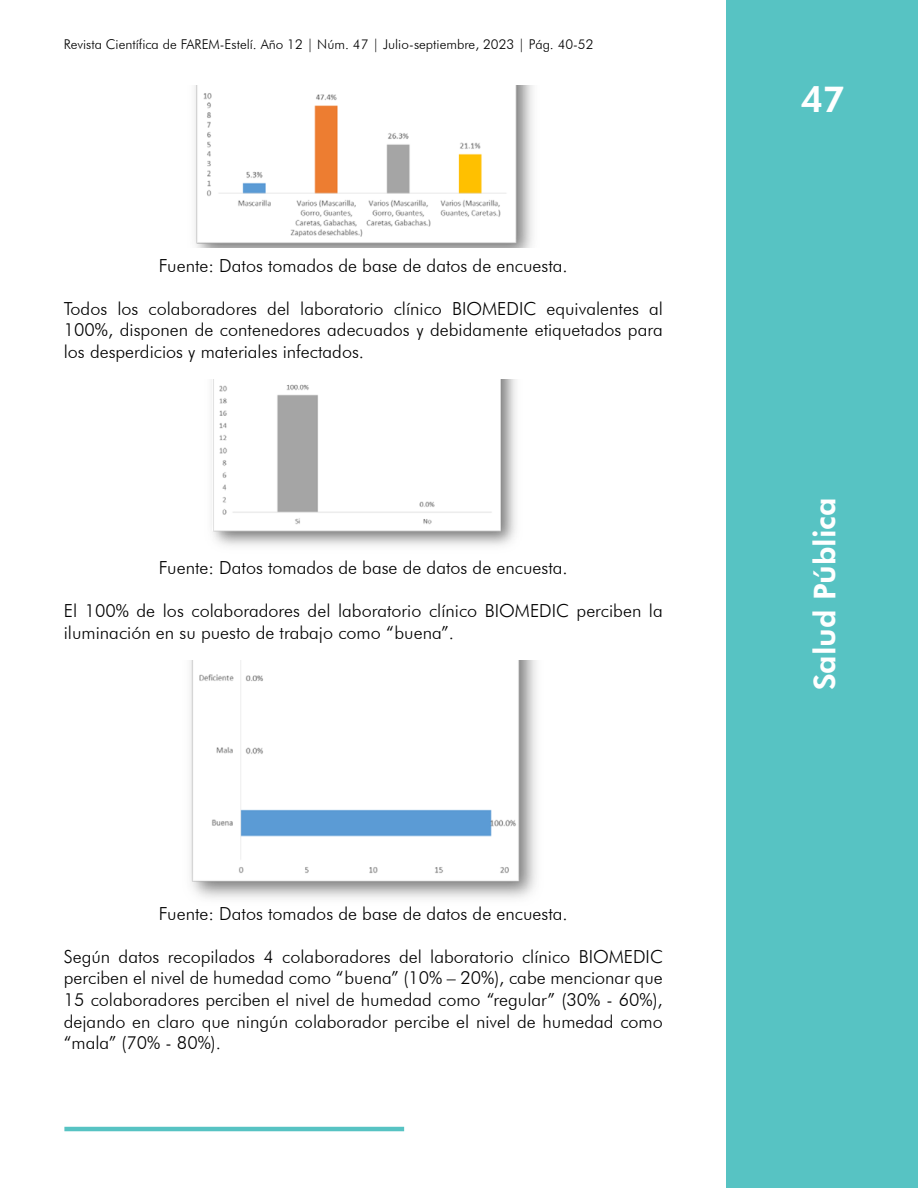
<style>
.page{position:relative;width:918px;height:1188px;background:#fff}
.page>*{position:absolute;margin:0;border:0;box-sizing:border-box;transform-origin:0 0}
.t1{font:800 36px "Futura BT";color:#fff}
.t2{font:800 30px "Futura BT";color:#fff}
.t3{font:300 18px/21.6px "Futura BT";color:#000;text-align:justify}
.t4{font:300 13.5px "Futura BT";color:#000}
</style>
<div class="page">
<div style="left:727px;top:0;width:191px;height:1188px;background:#57c3c3"></div>
<hr style="left:64px;top:1127px;width:340px;height:4px;background:#57c3c3">
<img style="left:195px;top:85px;width:338px;height:163px">
<img style="left:212px;top:380px;width:304px;height:166px">
<img style="left:190px;top:660px;width:347px;height:238px">
<p class="t4" style="left:64px;top:36px;width:531px">Revista Científica de FAREM-Estelí. Año 12 | Núm. 47 | Julio-septiembre, 2023 | Pág. 40-52</p>
<p class="t3" style="left:159px;top:254px;width:410px">Fuente: Datos tomados de base de datos de encuesta.</p>
<p class="t3" style="left:64px;top:297px;width:601px">Todos los colaboradores del laboratorio clínico BIOMEDIC equivalentes al 100%, disponen de contenedores adecuados y debidamente etiquetados para los desperdicios y materiales infectados.</p>
<p class="t3" style="left:159px;top:557px;width:410px">Fuente: Datos tomados de base de datos de encuesta.</p>
<p class="t3" style="left:64px;top:600px;width:601px">El 100% de los colaboradores del laboratorio clínico BIOMEDIC perciben la iluminación en su puesto de trabajo como “buena”.</p>
<p class="t3" style="left:159px;top:902px;width:410px">Fuente: Datos tomados de base de datos de encuesta.</p>
<p class="t3" style="left:64px;top:945px;width:601px">Según datos recopilados 4 colaboradores del laboratorio clínico BIOMEDIC perciben el nivel de humedad como “buena” (10% – 20%), cabe mencionar que 15 colaboradores perciben el nivel de humedad como “regular” (30% - 60%), dejando en claro que ningún colaborador percibe el nivel de humedad como “mala” (70% - 80%).</p>
<h1 class="t1" style="left:801px;top:78px;width:46px">47</h1>
<h2 class="t2" style="left:807px;top:690px;width:194px;rotate:-90deg">Salud Pública</h2>
</div>
